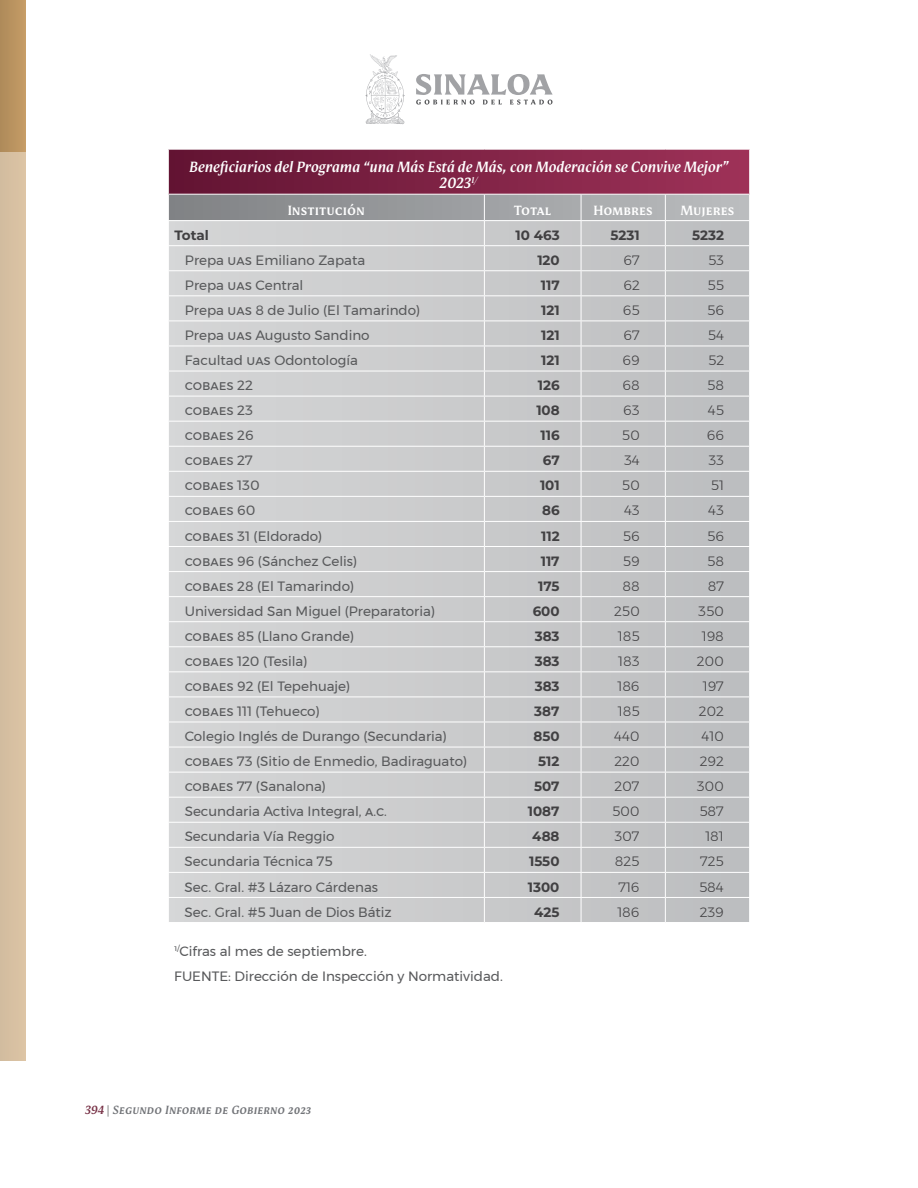
<style>
.page{position:relative;width:918px;height:1188px;background:#fff}
.page>*{position:absolute;margin:0;border:0;box-sizing:border-box;transform-origin:0 0}
.t1{font:italic 500 15px/16.5px "Mestiza";letter-spacing:-.005em;color:#fff;text-align:center}
.t2{font:13.5px/25px "Montserrat";color:#58595b}
.t3{font:300 13.5px "Montserrat";color:#414042}
.t4{font:700 13.5px "Montserrat";color:#414042}
.t5{font:500 13.5px "Mestiza";color:#fff}
.t6{font:italic 500 12px "Mestiza";color:#727478}
.s1{color:#783247}
.s2{font-style:normal;color:#414042}
</style>
<div class="page">
<svg style="left:365px;top:54px;width:40px;height:70px"></svg>
<svg style="left:416px;top:74px;width:137px;height:31px"></svg>
<div style="left:0;top:0;width:25px;height:1060px;background:#d7c0a2"></div>
<div style="left:0;top:0;width:25px;height:152px;background:#b99360"></div>
<div style="left:168px;top:149px;width:582px;height:45px;background:linear-gradient(to right,#621432,#9e3258)"></div>
<hr style="left:168px;top:149px;width:316px;height:1px;background:#fff">
<hr style="left:168px;top:150px;width:1px;height:44px;background:#fff">
<hr style="left:484px;top:149px;width:97px;height:1px;background:#fff">
<hr style="left:581px;top:149px;width:84px;height:1px;background:#fff">
<hr style="left:665px;top:149px;width:85px;height:1px;background:#fff">
<hr style="left:749px;top:150px;width:1px;height:44px;background:#fff">
<svg style="left:168px;top:194px;width:582px;height:728px;background:#c9cacc"></svg>
<p class="t1" style="left:189px;top:157px;width:541px">Beneficiarios del Programa “una Más Está de Más, con Moderación se Convive Mejor”<br>2023<sup>1/</sup></p>
<p class="t5" style="left:288px;top:200px;width:79px">Institución</p>
<p class="t5" style="left:514px;top:200px;width:39px">Total</p>
<p class="t5" style="left:593px;top:200px;width:61px">Hombres</p>
<p class="t5" style="left:680px;top:200px;width:56px">Mujeres</p>
<p class="t4" style="left:174px;top:225px;width:36px">Total</p>
<p class="t4" style="left:516px;top:225px;width:46px">10 463</p>
<p class="t4" style="left:611px;top:225px;width:31px">5231</p>
<p class="t4" style="left:692px;top:225px;width:33px">5232</p>
<p class="t2" style="left:185px;top:247px;width:182px">Prepa uas Emiliano Zapata</p>
<p class="t4" style="left:537px;top:250px;width:24px">120</p>
<p class="t3" style="left:624px;top:250px;width:18px">67</p>
<p class="t3" style="left:708px;top:250px;width:18px">53</p>
<p class="t2" style="left:185px;top:272px;width:120px">Prepa uas Central</p>
<p class="t4" style="left:541px;top:275px;width:20px">117</p>
<p class="t3" style="left:623px;top:275px;width:18px">62</p>
<p class="t3" style="left:708px;top:275px;width:18px">55</p>
<p class="t2" style="left:185px;top:297px;width:237px">Prepa uas 8 de Julio (El Tamarindo)</p>
<p class="t4" style="left:541px;top:300px;width:20px">121</p>
<p class="t3" style="left:623px;top:300px;width:18px">65</p>
<p class="t3" style="left:707px;top:300px;width:18px">56</p>
<p class="t2" style="left:185px;top:323px;width:186px">Prepa uas Augusto Sandino</p>
<p class="t4" style="left:541px;top:325px;width:20px">121</p>
<p class="t3" style="left:624px;top:325px;width:18px">67</p>
<p class="t3" style="left:708px;top:325px;width:18px">54</p>
<p class="t2" style="left:185px;top:348px;width:174px">Facultad uas Odontología</p>
<p class="t4" style="left:541px;top:351px;width:20px">121</p>
<p class="t3" style="left:623px;top:350px;width:19px">69</p>
<p class="t3" style="left:708px;top:350px;width:17px">52</p>
<p class="t2" style="left:185px;top:373px;width:70px">cobaes 22</p>
<p class="t4" style="left:538px;top:376px;width:23px">126</p>
<p class="t3" style="left:622px;top:375px;width:19px">68</p>
<p class="t3" style="left:707px;top:375px;width:18px">58</p>
<p class="t2" style="left:185px;top:398px;width:70px">cobaes 23</p>
<p class="t4" style="left:536px;top:401px;width:25px">108</p>
<p class="t3" style="left:623px;top:400px;width:18px">63</p>
<p class="t3" style="left:708px;top:400px;width:18px">45</p>
<p class="t2" style="left:185px;top:423px;width:70px">cobaes 26</p>
<p class="t4" style="left:541px;top:426px;width:21px">116</p>
<p class="t3" style="left:622px;top:425px;width:19px">50</p>
<p class="t3" style="left:707px;top:425px;width:19px">66</p>
<p class="t2" style="left:185px;top:448px;width:69px">cobaes 27</p>
<p class="t4" style="left:543px;top:451px;width:18px">67</p>
<p class="t3" style="left:624px;top:450px;width:17px">34</p>
<p class="t3" style="left:708px;top:450px;width:17px">33</p>
<p class="t2" style="left:185px;top:473px;width:76px">cobaes 130</p>
<p class="t4" style="left:540px;top:476px;width:21px">101</p>
<p class="t3" style="left:622px;top:475px;width:19px">50</p>
<p class="t3" style="left:711px;top:475px;width:15px">51</p>
<p class="t2" style="left:185px;top:498px;width:72px">cobaes 60</p>
<p class="t4" style="left:542px;top:501px;width:19px">86</p>
<p class="t3" style="left:624px;top:501px;width:17px">43</p>
<p class="t3" style="left:708px;top:501px;width:17px">43</p>
<p class="t2" style="left:185px;top:523px;width:139px">cobaes 31 (Eldorado)</p>
<p class="t4" style="left:541px;top:526px;width:20px">112</p>
<p class="t3" style="left:623px;top:526px;width:18px">56</p>
<p class="t3" style="left:707px;top:526px;width:18px">56</p>
<p class="t2" style="left:185px;top:548px;width:174px">cobaes 96 (Sánchez Celis)</p>
<p class="t4" style="left:541px;top:551px;width:20px">117</p>
<p class="t3" style="left:623px;top:551px;width:18px">59</p>
<p class="t3" style="left:707px;top:551px;width:18px">58</p>
<p class="t2" style="left:185px;top:573px;width:171px">cobaes 28 (El Tamarindo)</p>
<p class="t4" style="left:538px;top:576px;width:23px">175</p>
<p class="t3" style="left:622px;top:576px;width:19px">88</p>
<p class="t3" style="left:708px;top:576px;width:18px">87</p>
<p class="t2" style="left:185px;top:598px;width:252px">Universidad San Miguel (Preparatoria)</p>
<p class="t4" style="left:533px;top:601px;width:28px">600</p>
<p class="t3" style="left:614px;top:601px;width:27px">250</p>
<p class="t3" style="left:698px;top:601px;width:27px">350</p>
<p class="t2" style="left:185px;top:623px;width:171px">cobaes 85 (Llano Grande)</p>
<p class="t4" style="left:535px;top:626px;width:26px">383</p>
<p class="t3" style="left:618px;top:626px;width:23px">185</p>
<p class="t3" style="left:702px;top:626px;width:24px">198</p>
<p class="t2" style="left:185px;top:648px;width:124px">cobaes 120 (Tesila)</p>
<p class="t4" style="left:535px;top:651px;width:26px">383</p>
<p class="t3" style="left:618px;top:651px;width:23px">183</p>
<p class="t3" style="left:697px;top:651px;width:28px">200</p>
<p class="t2" style="left:185px;top:673px;width:167px">cobaes 92 (El Tepehuaje)</p>
<p class="t4" style="left:535px;top:676px;width:26px">383</p>
<p class="t3" style="left:617px;top:676px;width:24px">186</p>
<p class="t3" style="left:703px;top:676px;width:23px">197</p>
<p class="t2" style="left:185px;top:699px;width:137px">cobaes 111 (Tehueco)</p>
<p class="t4" style="left:534px;top:701px;width:27px">387</p>
<p class="t3" style="left:618px;top:701px;width:23px">185</p>
<p class="t3" style="left:699px;top:701px;width:27px">202</p>
<p class="t2" style="left:185px;top:724px;width:264px">Colegio Inglés de Durango (Secundaria)</p>
<p class="t4" style="left:533px;top:727px;width:28px">850</p>
<p class="t3" style="left:614px;top:726px;width:27px">440</p>
<p class="t3" style="left:701px;top:726px;width:24px">410</p>
<p class="t2" style="left:185px;top:749px;width:284px">cobaes 73 (Sitio de Enmedio, Badiraguato)</p>
<p class="t4" style="left:538px;top:752px;width:23px">512</p>
<p class="t3" style="left:615px;top:751px;width:27px">220</p>
<p class="t3" style="left:700px;top:751px;width:25px">292</p>
<p class="t2" style="left:185px;top:774px;width:143px">cobaes 77 (Sanalona)</p>
<p class="t4" style="left:534px;top:777px;width:27px">507</p>
<p class="t3" style="left:615px;top:776px;width:26px">207</p>
<p class="t3" style="left:697px;top:776px;width:29px">300</p>
<p class="t2" style="left:185px;top:799px;width:204px">Secundaria Activa Integral, a.c.</p>
<p class="t4" style="left:528px;top:802px;width:33px">1087</p>
<p class="t3" style="left:612px;top:801px;width:29px">500</p>
<p class="t3" style="left:699px;top:801px;width:26px">587</p>
<p class="t2" style="left:185px;top:824px;width:151px">Secundaria Vía Reggio</p>
<p class="t4" style="left:532px;top:827px;width:29px">488</p>
<p class="t3" style="left:614px;top:826px;width:27px">307</p>
<p class="t3" style="left:705px;top:826px;width:20px">181</p>
<p class="t2" style="left:185px;top:849px;width:150px">Secundaria Técnica 75</p>
<p class="t4" style="left:529px;top:852px;width:32px">1550</p>
<p class="t3" style="left:615px;top:852px;width:26px">825</p>
<p class="t3" style="left:700px;top:852px;width:25px">725</p>
<p class="t2" style="left:185px;top:874px;width:195px">Sec. Gral. #3 Lázaro Cárdenas</p>
<p class="t4" style="left:528px;top:877px;width:33px">1300</p>
<p class="t3" style="left:618px;top:877px;width:23px">716</p>
<p class="t3" style="left:699px;top:877px;width:26px">584</p>
<p class="t2" style="left:185px;top:899px;width:209px">Sec. Gral. #5 Juan de Dios Bátiz</p>
<p class="t4" style="left:534px;top:902px;width:27px">425</p>
<p class="t3" style="left:617px;top:902px;width:24px">186</p>
<p class="t3" style="left:700px;top:902px;width:26px">239</p>
<p class="t2" style="left:174px;top:938px;width:330px"><sup>1/</sup>Cifras al mes de septiembre.<br>FUENTE: Dirección de Inspección y Normatividad.</p>
<p class="t6" style="left:85px;top:1101px;width:228px"><span class="s1">394</span> <span class="s2">|</span> Segundo Informe de Gobierno 2023</p>
</div>
